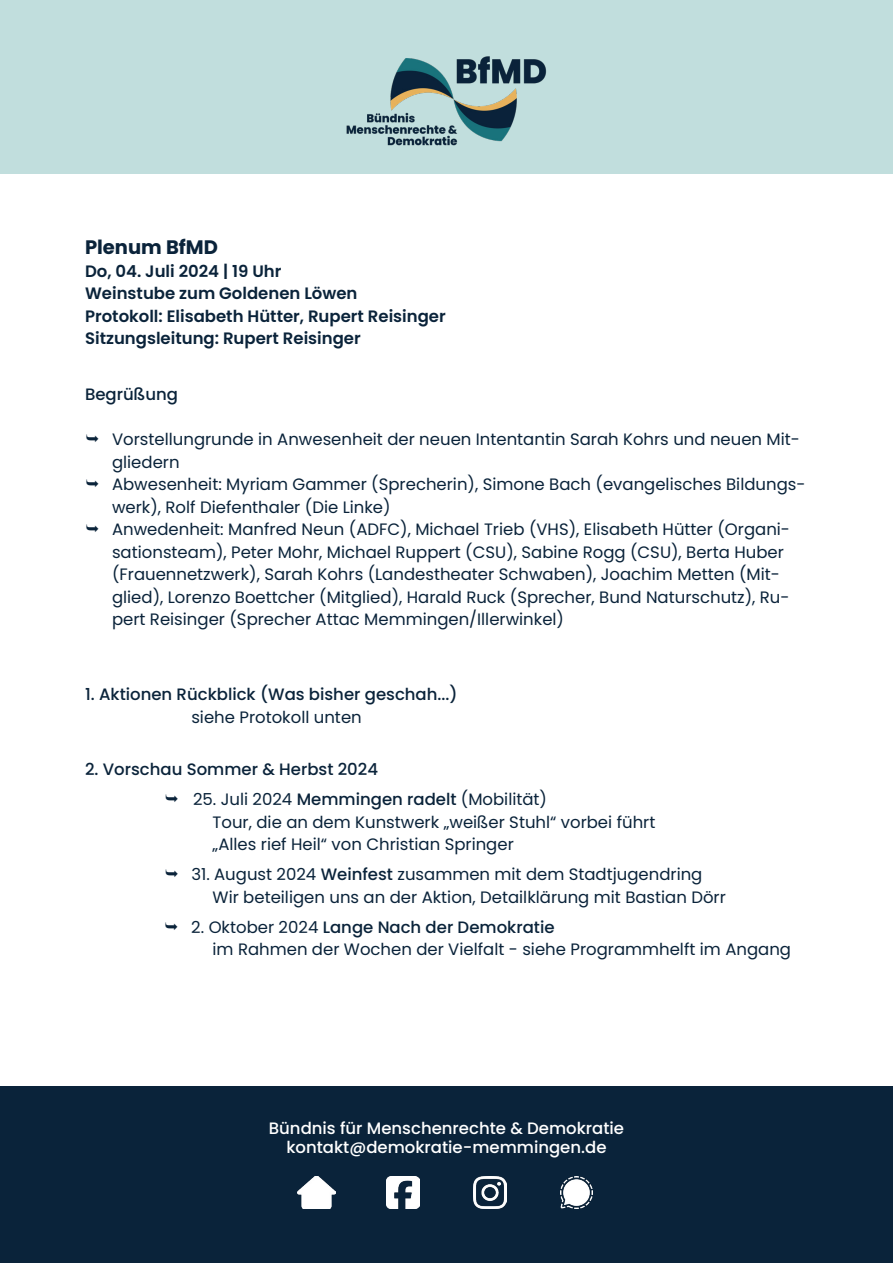
<style>
.page{position:relative;width:893px;height:1263px;background:#fff}
.page>*{position:absolute;margin:0;border:0;box-sizing:border-box;transform-origin:0 0}
.t1{font:700 19.5px "Poppins";color:#0a233a}
.t2{font:16.5px/22.5px "Poppins";color:#0a233a}
.t3{font:600 16.5px/22.5px "Poppins";color:#0a233a}
.t4{font:500 16.5px "Poppins";color:#0a233a}
.t5{font:500 16.5px/19.5px "Poppins";color:#fff;text-align:center}
.s1{font-weight:500}
</style>
<div class="page">
<div style="left:0;top:0;width:893px;height:174px;background:#c1dedd"></div>
<img style="left:346px;top:56px;width:201px;height:90px">
<div style="left:0;top:1086px;width:893px;height:177px;background:#0a233a"></div>
<img style="left:298px;top:1176px;width:38px;height:33px">
<img style="left:560px;top:1176px;width:33px;height:33px">
<img style="left:387px;top:1176px;width:33px;height:33px">
<img style="left:473px;top:1176px;width:33px;height:33px">
<p class="t1" style="left:85px;top:236px;width:134px">Plenum BfMD</p>
<p class="t3" style="left:85px;top:260px;width:362px">Do, 04. Juli 2024 | 19 Uhr<br>Weinstube zum Goldenen Löwen<br>Protokoll: Elisabeth Hütter, Rupert Reisinger Sitzungsleitung: Rupert Reisinger</p>
<p class="t4" style="left:85px;top:385px;width:94px">Begrüßung</p>
<p class="t2" style="left:112px;top:428px;width:695px">Vorstellungrunde in Anwesenheit der neuen Intentantin Sarah Kohrs und neuen Mit&shy;gliedern<br>Abwesenheit: Myriam Gammer (Sprecherin), Simone Bach (evangelisches Bildungs&shy;werk), Rolf Diefenthaler (Die Linke)<br>Anwedenheit: Manfred Neun (ADFC), Michael Trieb (VHS), Elisabeth Hütter (Organi&shy;sationsteam), Peter Mohr, Michael Ruppert (CSU), Sabine Rogg (CSU), Berta Huber (Frauennetzwerk), Sarah Kohrs (Landestheater Schwaben), Joachim Metten (Mit&shy;glied), Lorenzo Boettcher (Mitglied), Harald Ruck (Sprecher, Bund Naturschutz), Ru&shy;pert Reisinger (Sprecher Attac Memmingen/Illerwinkel)</p>
<p class="t4" style="left:85px;top:685px;width:374px">1. Aktionen Rückblick (Was bisher geschah...)</p>
<p class="t2" style="left:191px;top:706px;width:172px">siehe Protokoll unten</p>
<p class="t4" style="left:85px;top:760px;width:295px">2. Vorschau Sommer &amp; Herbst 2024</p>
<p class="t2" style="left:213px;top:788px;width:444px;text-indent:-20px">25. Juli 2024 <span class="s1">Memmingen radelt</span> (Mobilität)<br>Tour, die an dem Kunstwerk „weißer Stuhl“ vorbei führt „Alles rief Heil“ von Christian Springer</p>
<p class="t2" style="left:213px;top:863px;width:515px;text-indent:-21px">31. August 2024 <span class="s1">Weinfest</span> zusammen mit dem Stadtjugendring<br>Wir beteiligen uns an der Aktion, Detailklärung mit Bastian Dörr</p>
<p class="t2" style="left:213px;top:916px;width:580px;text-indent:-21px">2. Oktober 2024 <span class="s1">Lange Nach der Demokratie<br></span>im Rahmen der Wochen der Vielfalt - siehe Programmhelft im Angang</p>
<p class="t5" style="left:269px;top:1118px;width:357px">Bündnis für Menschenrechte &amp; Demokratie kontakt@demokratie-memmingen.de</p>
</div>
